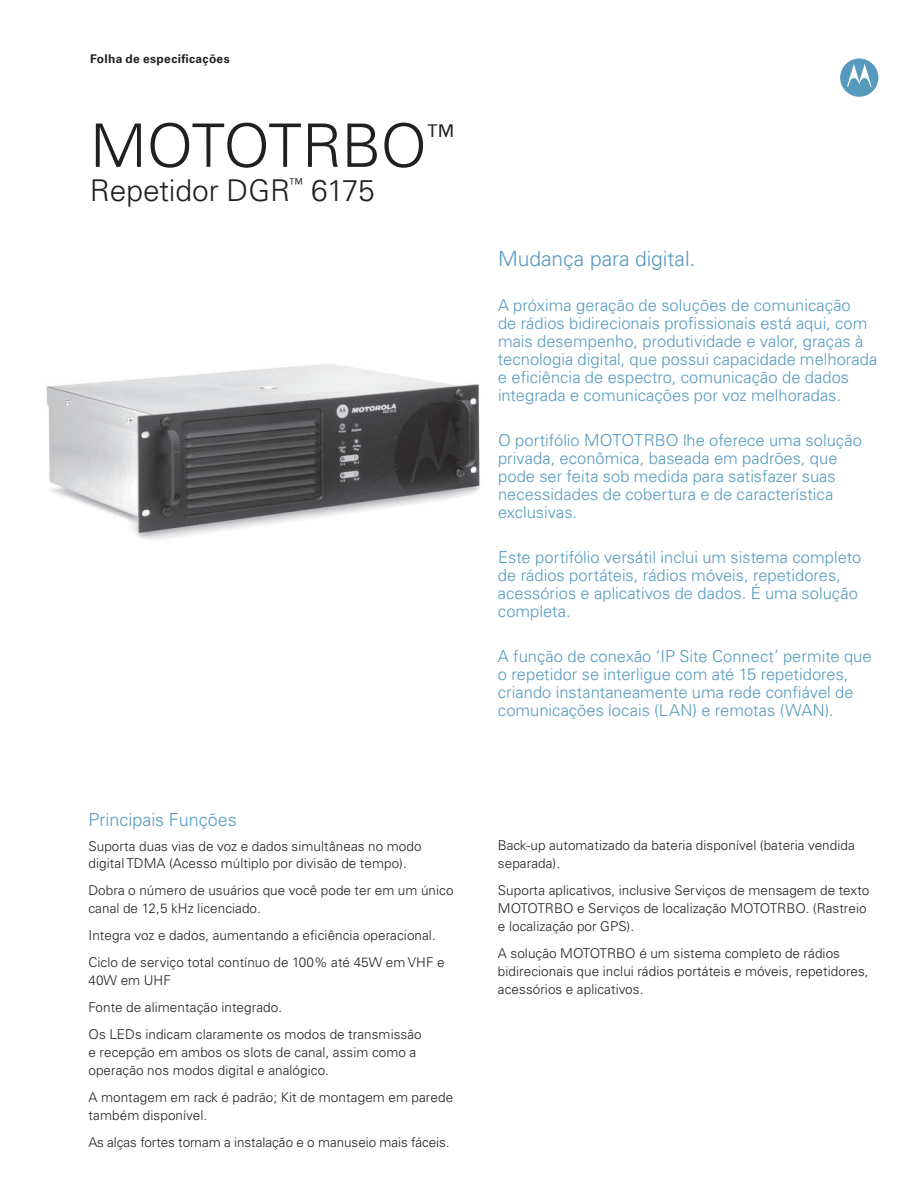
<style>
.page{position:relative;width:918px;height:1188px;background:#fff}
.page>*{position:absolute;margin:0;border:0;box-sizing:border-box;transform-origin:0 0}
.t1{font:300 60px "Univers LT Std";letter-spacing:-.02em;color:#231f20}
.t2{font:300 30px "Univers LT Std";letter-spacing:-.005em;color:#231f20}
.t3{font:300 21px "Univers LT Std";color:#569bbe}
.t4{font:300 18px "Univers LT Std";color:#569bbe}
.t5{font:300 16.5px/18px "Univers LT Std";color:#569bbe}
.t6{font:300 13.5px/18px "Univers LT Std";letter-spacing:.005em;color:#231f20}
.t7{font:700 12px "Univers";letter-spacing:.03em;color:#231f20}
</style>
<div class="page">
<img style="left:46px;top:364px;width:434px;height:176px">
<svg style="left:840px;top:59px;width:38px;height:38px"></svg>
<p class="t7" style="left:90px;top:51px;width:141px">Folha de especificações</p>
<h1 class="t1" style="left:90px;top:109px;width:366px">MOTOTRBO<sup>™</sup></h1>
<h2 class="t2" style="left:90px;top:173px;width:286px">Repetidor DGR<sup>™</sup> 6175</h2>
<h3 class="t4" style="left:88px;top:809px;width:150px">Principais Funções</h3>
<p class="t6" style="left:88px;top:837px;width:335px">Suporta duas vias de voz e dados simultâneas no modo digital TDMA (Acesso múltiplo por divisão de tempo).</p>
<p class="t6" style="left:89px;top:882px;width:367px">Dobra o número de usuários que você pode ter em um único canal de 12,5 kHz licenciado.</p>
<p class="t6" style="left:89px;top:922px;width:358px;line-height:27px">Integra voz e dados, aumentando a eficiência operacional.<br>Ciclo de serviço total contínuo de 100% até 45W em VHF e</p>
<p class="t6" style="left:89px;top:967px;width:335px;line-height:27px">40W em UHF<br>Fonte de alimentação integrado.<br>Os LEDs indicam claramente os modos de transmissão</p>
<p class="t6" style="left:88px;top:1044px;width:329px">e recepção em ambos os slots de canal, assim como a operação nos modos digital e analógico.</p>
<p class="t6" style="left:88px;top:1089px;width:366px">A montagem em rack é padrão; Kit de montagem em parede também disponível.</p>
<p class="t6" style="left:88px;top:1134px;width:363px">As alças fortes tornam a instalação e o manuseio mais fáceis.</p>
<h3 class="t3" style="left:498px;top:246px;width:199px">Mudança para digital.</h3>
<p class="t5" style="left:498px;top:296px;width:381px">A próxima geração de soluções de comunicação<br>de rádios bidirecionais profissionais está aqui, com mais desempenho, produtividade e valor, graças à tecnologia digital, que possui capacidade melhorada e eficiência de espectro, comunicação de dados integrada e comunicações por voz melhoradas.</p>
<p class="t5" style="left:498px;top:431px;width:365px">O portifólio MOTOTRBO lhe oferece uma solução privada, econômica, baseada em padrões, que pode ser feita sob medida para satisfazer suas necessidades de cobertura e de característica exclusivas.</p>
<p class="t5" style="left:498px;top:548px;width:365px">Este portifólio versátil inclui um sistema completo de rádios portáteis, rádios móveis, repetidores, acessórios e aplicativos de dados. É uma solução completa.</p>
<p class="t5" style="left:498px;top:647px;width:375px">A função de conexão ‘IP Site Connect’ permite que o repetidor se interligue com até 15 repetidores, criando instantaneamente uma rede confiável de comunicações locais (LAN) e remotas (WAN).</p>
<p class="t6" style="left:498px;top:837px;width:358px">Back-up automatizado da bateria disponível (bateria vendida separada).</p>
<p class="t6" style="left:498px;top:882px;width:373px">Suporta aplicativos, inclusive Serviços de mensagem de texto<br>MOTOTRBO e Serviços de localização MOTOTRBO. (Rastreio e localização por GPS).</p>
<p class="t6" style="left:498px;top:945px;width:372px">A solução MOTOTRBO é um sistema completo de rádios bidirecionais que inclui rádios portáteis e móveis, repetidores, acessórios e aplicativos.</p>
</div>
